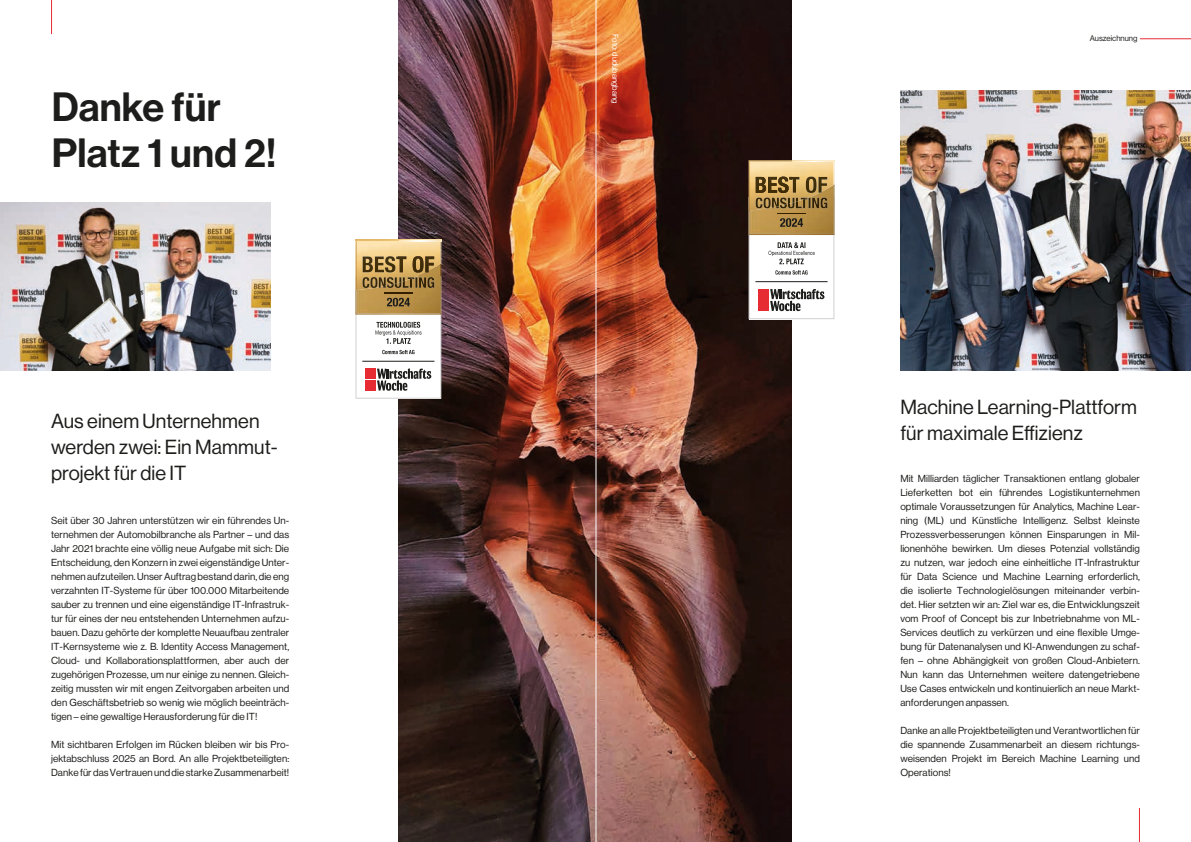
<style>
.page{position:relative;width:1191px;height:842px;background:#fff}
.page>*{position:absolute;margin:0;border:0;box-sizing:border-box;transform-origin:0 0}
.t1{font:40px/46px "N Haas Grotesk DS Pro 65 Md";letter-spacing:.005em;color:#1d1d1b}
.t2{font:20px/26px "N Haas Grotesk DS Pro 55 Rg";letter-spacing:.005em;color:#1d1d1b}
.t3{font:10px/14px "N Haas Grotesk DS Pro 55 Rg";letter-spacing:.005em;color:#1d1d1b;text-align:justify}
.t4{font:8px "N Haas Grotesk DS Pro 55 Rg";color:#fff}
.t5{font:8px "N Haas Grotesk DS Pro 55 Rg";color:#1d1d1b}
</style>
<div class="page">
<img style="left:398px;top:0;width:393px;height:842px">
<hr style="left:51px;top:0;width:1px;height:34px;background:#e62b32">
<hr style="left:1139px;top:808px;width:1px;height:34px;background:#e62b32">
<img style="left:355px;top:240px;width:86px;height:31px">
<img style="left:400px;top:241px;width:40px;height:1px">
<svg style="left:440px;top:240px;width:2px;height:24px"></svg>
<img style="left:362px;top:256px;width:72px;height:15px">
<svg style="left:355px;top:271px;width:86px;height:128px"></svg>
<img style="left:0;top:202px;width:271px;height:168px">
<hr style="left:1140px;top:38px;width:51px;height:1px;background:#e62b32">
<img style="left:748px;top:160px;width:86px;height:32px">
<img style="left:793px;top:161px;width:40px;height:1px">
<svg style="left:833px;top:160px;width:2px;height:25px"></svg>
<img style="left:755px;top:177px;width:72px;height:15px">
<svg style="left:748px;top:192px;width:86px;height:127px"></svg>
<img style="left:900px;top:90px;width:291px;height:280px">
<hr style="left:595px;top:0;width:1px;height:842px;background:#fff">
<h1 class="t1" style="left:52px;top:85px;width:226px">Danke für<br>Platz 1 und 2!</h1>
<h2 class="t2" style="left:51px;top:408px;width:228px">Aus einem Unternehmen werden zwei: Ein Mammut&shy;projekt für die IT</h2>
<p class="t3" style="left:51px;top:514px;width:240px">Seit über 30 Jahren unterstützen wir ein führendes Un&shy;ternehmen der Automobilbranche als Partner – und das Jahr 2021 brachte eine völlig neue Aufgabe mit sich: Die Entscheidung, den Konzern in zwei eigenständige Unter&shy;nehmen aufzuteilen. Unser Auftrag bestand darin, die eng verzahnten IT-Systeme für über 100.000 Mitarbeitende sauber zu trennen und eine eigenständige IT-Infrastruk&shy;tur für eines der neu entstehenden Unternehmen aufzu&shy;bauen. Dazu gehörte der komplette Neuaufbau zentraler IT-Kernsysteme wie z. B. Identity Access Management, Cloud- und Kollaborationsplattformen, aber auch der zugehörigen Prozesse, um nur einige zu nennen. Gleich&shy;zeitig mussten wir mit engen Zeitvorgaben arbeiten und den Geschäftsbetrieb so wenig wie möglich beeinträch&shy;tigen – eine gewaltige Herausforderung für die IT!</p>
<p class="t3" style="left:51px;top:738px;width:240px">Mit sichtbaren Erfolgen im Rücken bleiben wir bis Pro&shy;jektabschluss 2025 an Bord. An alle Projektbeteiligten:<br>Danke für das Vertrauen und die starke Zusammenarbeit!</p>
<p class="t4" style="left:620px;top:34px;width:71px;rotate:90deg">Foto: dudubangbang</p>
<p class="t5" style="left:1089px;top:34px;width:49px">Auszeichnung</p>
<h2 class="t2" style="left:900px;top:394px;width:238px">Machine Learning-Plattform für maximale Effizienz</h2>
<p class="t3" style="left:900px;top:472px;width:241px">Mit Milliarden täglicher Transaktionen entlang globaler Lieferketten bot ein führendes Logistikunternehmen optimale Voraussetzungen für Analytics, Machine Lear&shy;ning (ML) und Künstliche Intelligenz. Selbst kleinste Prozessverbesserungen können Einsparungen in Mil&shy;lionenhöhe bewirken. Um dieses Potenzial vollständig zu nutzen, war jedoch eine einheitliche IT-Infrastruktur für Data Science und Machine Learning erforderlich, die isolierte Technologielösungen miteinander verbin&shy;det. Hier setzten wir an: Ziel war es, die Entwicklungszeit vom Proof of Concept bis zur Inbetriebnahme von ML-Services deutlich zu verkürzen und eine flexible Umge&shy;bung für Datenanalysen und KI-Anwendungen zu schaf&shy;fen – ohne Abhängigkeit von großen Cloud-Anbietern.<br>Nun kann das Unternehmen weitere datengetriebene Use Cases entwickeln und kontinuierlich an neue Markt&shy;anforderungen anpassen.</p>
<p class="t3" style="left:900px;top:724px;width:241px">Danke an alle Projektbeteiligten und Verantwortlichen für die spannende Zusammenarbeit an diesem richtungs&shy;weisenden Projekt im Bereich Machine Learning und Operations!</p>
</div>
